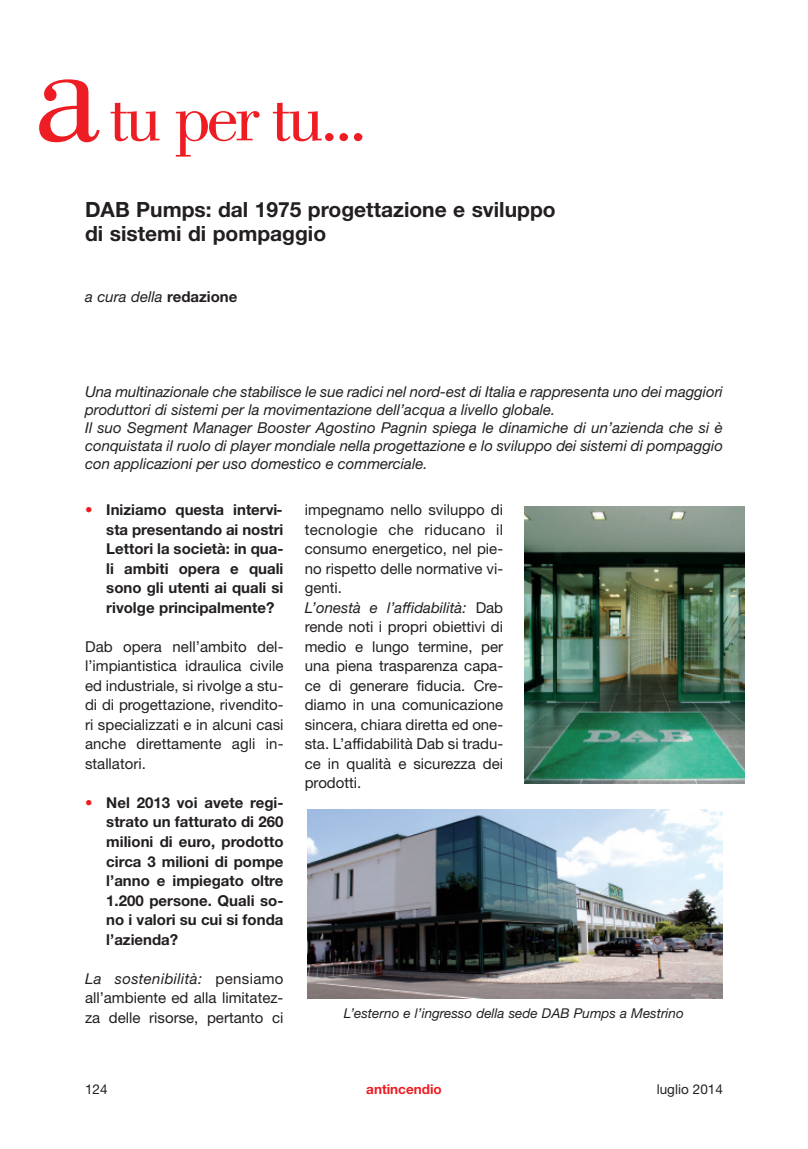
<style>
.page{position:relative;width:808px;height:1149px;background:#fff}
.page>*{position:absolute;margin:0;border:0;box-sizing:border-box;transform-origin:0 0}
.t1{font:72px "Bodoni";letter-spacing:-.05em;color:#ee1d23}
.t2{font:700 21px/24px "Helvetica Neue";color:#231f20}
.t3{font:15px/19.5px "Helvetica Neue";color:#231f20;text-align:justify}
.t4{font:italic 15px/18px "Helvetica Neue";color:#231f20}
.t5{font:700 15px/19.5px "Helvetica Neue";color:#231f20;text-align:justify}
.t6{font:italic 13.5px "Helvetica Neue";color:#231f20}
.t7{font:13.5px "Helvetica Neue";color:#231f20}
.t8{font:700 13.5px "Helvetica Neue";color:#ee1d23}
.s1{font-size:150px}
.s2{font-weight:700;font-style:normal}
.s3{font-weight:400;color:#ee1d23}
.s4{font-style:italic}
</style>
<div class="page">
<img style="left:307px;top:809px;width:416px;height:189px">
<img style="left:524px;top:506px;width:221px;height:276px">
<h1 class="t1" style="left:34px;top:90px;width:335px"><span class="s1">a</span> tu per tu...</h1>
<h2 class="t2" style="left:85px;top:197px;width:472px">DAB Pumps: dal 1975 progettazione e sviluppo di sistemi di pompaggio</h2>
<p class="t4" style="left:85px;top:287px;width:154px">a cura della <span class="s2">redazione</span></p>
<p class="t4" style="left:85px;top:382px;width:639px">Una multinazionale che stabilisce le sue radici nel nord-est di Italia e rappresenta uno dei maggiori produttori di sistemi per la movimentazione dell’acqua a livello globale.<br>Il suo Segment Manager Booster Agostino Pagnin spiega le dinamiche di un’azienda che si è conquistata il ruolo di player mondiale nella progettazione e lo sviluppo dei sistemi di pompaggio con applicazioni per uso domestico e commerciale.</p>
<p class="t5" style="left:106px;top:499px;width:179px;text-indent:-21px"><span class="s3">•</span> Iniziamo questa intervi&shy;sta presentando ai nostri Lettori la società: in qua&shy;li ambiti opera e quali sono gli utenti ai quali si rivolge principalmente?</p>
<p class="t3" style="left:85px;top:636px;width:200px">Dab opera nell’ambito del&shy;l’impiantistica idraulica civile ed industriale, si rivolge a stu&shy;di di progettazione, rivendito&shy;ri specializzati e in alcuni casi anche direttamente agli in&shy;stallatori.</p>
<p class="t5" style="left:106px;top:792px;width:179px;text-indent:-21px"><span class="s3">•</span> Nel 2013 voi avete regi&shy;strato un fatturato di 260 milioni di euro, prodotto circa 3 milioni di pompe l’anno e impiegato oltre 1.200 persone. Quali so&shy;no i valori su cui si fonda l’azienda?</p>
<p class="t3" style="left:85px;top:967px;width:200px"><span class="s4">La sostenibilità:</span> pensiamo all’ambiente ed alla limitatez&shy;za delle risorse, pertanto ci</p>
<p class="t3" style="left:305px;top:499px;width:200px;text-align:left">impegnamo nello sviluppo di tecnologie che riducano il consumo energetico, nel pie&shy;no rispetto delle normative vi&shy;genti.<br><span class="s4">L’onestà e l’affidabilità:</span> Dab rende noti i propri obiettivi di medio e lungo termine, per una piena trasparenza capa&shy;ce di generare fiducia. Cre&shy;diamo in una comunicazione sincera, chiara diretta ed one&shy;sta. L’affidabilità Dab si tradu&shy;ce in qualità e sicurezza dei prodotti.</p>
<p class="t6" style="left:344px;top:1005px;width:341px">L’esterno e l’ingresso della sede DAB Pumps a Mestrino</p>
<p class="t7" style="left:85px;top:1080px;width:24px">124</p>
<p class="t8" style="left:366px;top:1080px;width:77px">antincendio</p>
<p class="t7" style="left:657px;top:1080px;width:68px">luglio 2014</p>
</div>
